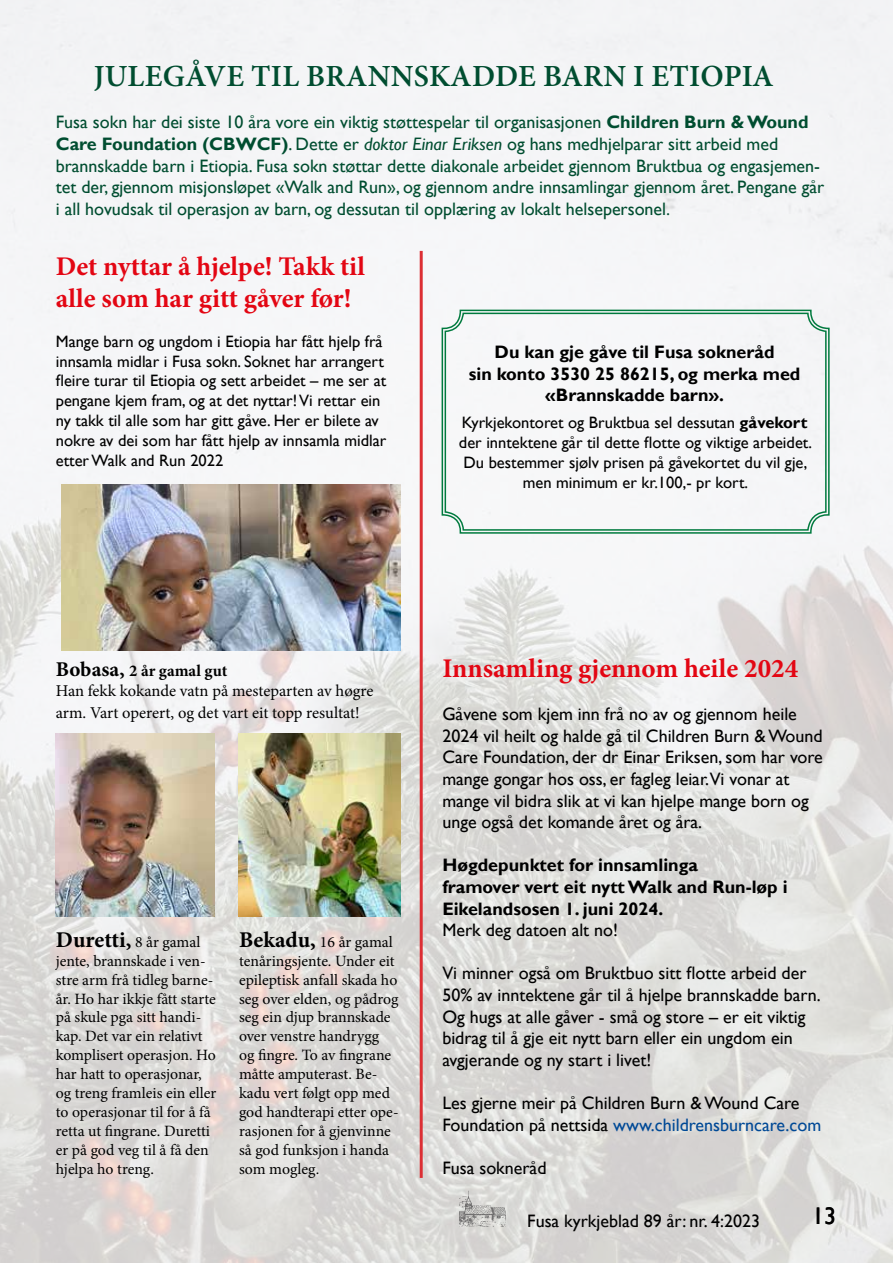
<style>
.page{position:relative;width:893px;height:1263px;background:#fff}
.page>*{position:absolute;margin:0;border:0;box-sizing:border-box;transform-origin:0 0}
.t1{font:600 30.75px "Minion Pro";letter-spacing:.01em;color:#004d30}
.t2{font:700 27px/32.4px "Minion Pro";color:#e30613}
.t3{font:24px "Gill Sans";color:#000}
.t4{font:700 22.5px "Minion Pro";letter-spacing:-.005em;color:#000}
.t5{font:18px/21.6px "Gill Sans";color:#000}
.t6{font:18px/21.6px "Gill Sans";color:#004d30}
.t7{font:700 18px/21.6px "Gill Sans";color:#000;text-align:center}
.t8{font:16.5px/19.8px "Gill Sans";color:#000}
.t9{font:16.5px/19.8px "Minion Pro";letter-spacing:-.005em;color:#000}
.t10{font:15.75px/18.9px "Minion Pro";color:#000}
.s1{font-weight:700}
.s2{font-style:italic}
.s3{font-family:"Minion Pro"}
.s4{font-weight:700;font-size:21px}
.s5{font-weight:400;font-size:15.75px}
.s6{font-weight:700;font-size:22.5px}
.s7{color:#004996}
</style>
<div class="page">
<img style="left:0;top:0;width:893px;height:1263px">
<img style="left:459px;top:1191px;width:47px;height:36px">
<img style="left:61px;top:484px;width:339px;height:166px">
<img style="left:56px;top:733px;width:159px;height:184px">
<img style="left:238px;top:733px;width:162px;height:184px">
<hr style="left:420px;top:251px;width:3px;height:927px;background:#dc2f34">
<div style="left:441px;top:309px;width:389px;height:225px;background:#f6f7f8"></div>
<div style="left:445px;top:313px;width:382px;height:218px;border:1px solid #007a3e;border-radius:18px"></div>
<h1 class="t1" style="left:94px;top:55px;width:681px">JULEGÅVE TIL BRANNSKADDE BARN I ETIOPIA</h1>
<p class="t6" style="left:56px;top:112px;width:770px">Fusa sokn har dei siste 10 åra vore ein viktig støttespelar til organisasjonen <span class="s1">Children Burn &amp; Wound Care Foundation (CBWCF)</span>. Dette er <span class="s2">doktor Einar Eriksen</span> og hans medhjelparar sitt arbeid med brannskadde barn i Etiopia. Fusa sokn støttar dette diakonale arbeidet gjennom Bruktbua og engasjemen&shy;tet der, gjennom misjonsløpet «Walk and Run», og gjennom andre innsamlingar gjennom året. Pengane går i all hovudsak til operasjon av barn, og dessutan til opplæring av lokalt helsepersonel<span class="s3">.</span></p>
<h2 class="t2" style="left:56px;top:250px;width:311px">Det nyttar å hjelpe! Takk til alle som har gitt gåver før!</h2>
<p class="t8" style="left:56px;top:332px;width:332px">Mange barn og ungdom i Etiopia har fått hjelp frå innsamla midlar i Fusa sokn. Soknet har arrangert fleire turar til Etiopia og sett arbeidet – me ser at pengane kjem fram, og at det nyttar! Vi rettar ein ny takk til alle som har gitt gåve. Her er bilete av nokre av dei som har fått hjelp av innsamla midlar etter Walk and Run 2022</p>
<p class="t7" style="left:469px;top:341px;width:333px">Du kan gje gåve til Fusa sokneråd<br>sin konto 3530 25 86215, og merka med «Brannskadde barn».</p>
<p class="t8" style="left:459px;top:413px;width:355px;text-align:center">Kyrkjekontoret og Bruktbua sel dessutan <span class="s1">gåvekort </span>der inntektene går til dette flotte og viktige arbeidet.<br>Du bestemmer sjølv prisen på gåvekortet du vil gje, men minimum er kr.100,- pr kort.</p>
<p class="t9" style="left:56px;top:661px;width:319px"><span class="s4">Bobasa,</span> <span class="s1">2 år gamal gut<br></span>Han fekk kokande vatn på mesteparten av høgre</p>
<p class="t9" style="left:56px;top:703px;width:305px">arm. Vart operert, og det vart eit topp resultat!</p>
<p class="t4" style="left:56px;top:924px;width:146px">Duretti, <span class="s5">8 år gamal</span></p>
<p class="t10" style="left:56px;top:951px;width:162px">jente, brannskade i ven&shy;stre arm frå tidleg barne&shy;år. Ho har ikkje fått starte på skule pga sitt handi&shy;kap. Det var ein relativt komplisert operasjon. Ho har hatt to operasjonar, og treng framleis ein eller to operasjonar til for å få retta ut fingrane. Duretti er på god veg til å få den hjelpa ho treng.</p>
<p class="t10" style="left:239px;top:932px;width:161px"><span class="s6">Bekadu,</span> 16 år gamal tenåringsjente. Under eit epileptisk anfall skada ho seg over elden, og pådrog seg ein djup brannskade over venstre handrygg og fingre. To av fingrane måtte amputerast. Be&shy;kadu vert følgt opp med god handterapi etter ope&shy;rasjonen for å gjenvinne så god funksjon i handa som mogleg.</p>
<h2 class="t2" style="left:442px;top:652px;width:357px">Innsamling gjennom heile 2024</h2>
<p class="t5" style="left:442px;top:704px;width:382px">Gåvene som kjem inn frå no av og gjennom heile 2024 vil heilt og halde gå til Children Burn &amp; Wound Care Foundation, der dr Einar Eriksen, som har vore mange gongar hos oss, er fagleg leiar.Vi vonar at mange vil bidra slik at vi kan hjelpe mange born og unge også det komande året og åra.</p>
<p class="t7" style="left:442px;top:855px;width:347px;text-align:left">Høgdepunktet for innsamlinga<br>framover vert eit nytt Walk and Run-løp i<br>Eikelandsosen 1. juni 2024.</p>
<p class="t5" style="left:442px;top:920px;width:177px">Merk deg datoen alt no!</p>
<p class="t5" style="left:442px;top:963px;width:380px">Vi minner også om Bruktbuo sitt flotte arbeid der 50% av inntektene går til å hjelpe brannskadde barn.<br>Og hugs at alle gåver - små og store – er eit viktig bidrag til å gje eit nytt barn eller ein ungdom ein avgjerande og ny start i livet!</p>
<p class="t5" style="left:442px;top:1092px;width:380px">Les gjerne meir på Children Burn &amp; Wound Care<br>Foundation på nettsida <span class="s7">www.childrensburncare.com</span></p>
<p class="t5" style="left:442px;top:1157px;width:106px">Fusa sokneråd</p>
<p class="t5" style="left:527px;top:1210px;width:234px">Fusa kyrkjeblad 89 år: nr. 4:2023</p>
<h3 class="t3" style="left:812px;top:1202px;width:25px">13</h3>
</div>
